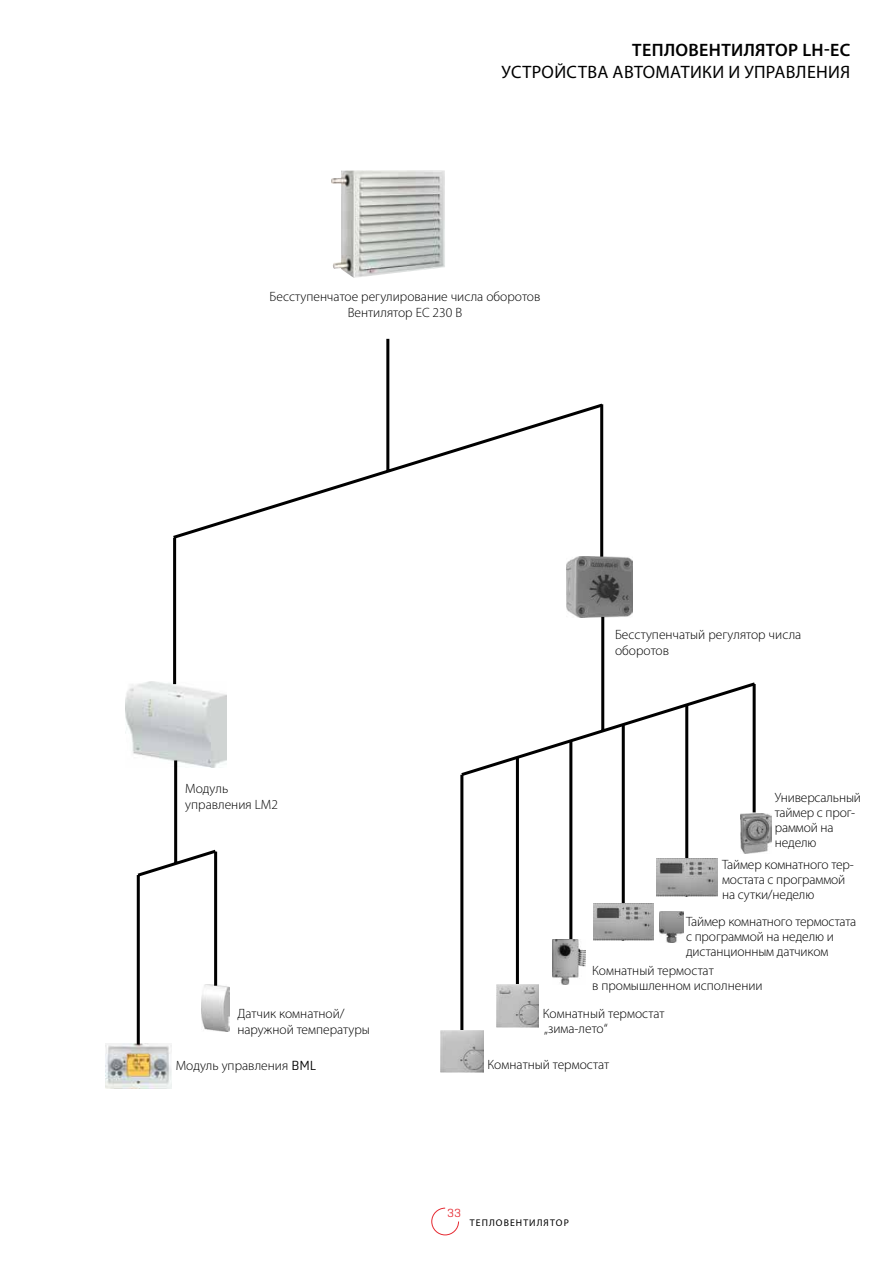
<style>
.page{position:relative;width:893px;height:1263px;background:#fff}
.page>*{position:absolute;margin:0;border:0;box-sizing:border-box;transform-origin:0 0}
.t1{font:18px "Myriad Pro";letter-spacing:.02em;color:#000}
.t2{font:600 18px "Myriad Pro";letter-spacing:.02em;color:#000}
.t3{font:300 13.5px/15px "Myriad Pro";color:#000}
.t4{font:300 12px "Center";color:#e62a32}
.t5{font:9.75px "Myriad Pro";letter-spacing:.11em;color:#000}
.s1{font-family:"Center"}
</style>
<div class="page">
<hr style="left:0;top:0;width:1px;height:1263px;background:#dadada">
<svg style="left:431px;top:1207px;width:28px;height:29px"></svg>
<img style="left:331px;top:170px;width:113px;height:108px">
<svg style="left:176px;top:338px;width:282px;height:197px"></svg>
<svg style="left:458px;top:403px;width:297px;height:375px"></svg>
<img style="left:125px;top:684px;width:102px;height:80px">
<svg style="left:134px;top:535px;width:85px;height:344px"></svg>
<img style="left:106px;top:1044px;width:65px;height:44px">
<hr style="left:137px;top:875px;width:3px;height:169px;background:#000">
<img style="left:202px;top:984px;width:28px;height:47px">
<hr style="left:214px;top:851px;width:3px;height:135px;background:#000">
<hr style="left:460px;top:775px;width:3px;height:256px;background:#000">
<hr style="left:622px;top:725px;width:3px;height:184px;background:#000">
<hr style="left:685px;top:705px;width:3px;height:157px;background:#000">
<hr style="left:516px;top:758px;width:3px;height:235px;background:#000">
<hr style="left:569px;top:741px;width:3px;height:206px;background:#000">
<img style="left:657px;top:859px;width:60px;height:37px">
<img style="left:553px;top:940px;width:32px;height:44px">
<img style="left:660px;top:911px;width:23px;height:32px">
<img style="left:593px;top:903px;width:61px;height:38px">
<img style="left:496px;top:985px;width:43px;height:42px">
<img style="left:441px;top:1030px;width:42px;height:42px">
<hr style="left:753px;top:684px;width:3px;height:128px;background:#000">
<img style="left:740px;top:814px;width:31px;height:39px">
<h1 class="t2" style="left:632px;top:39px;width:219px">ТЕПЛОВЕНТИЛЯТОР LH-EC</h1>
<h1 class="t1" style="left:502px;top:60px;width:350px">УСТРОЙСТВА АВТОМАТИКИ И УПРАВЛЕНИЯ</h1>
<p class="t3" style="left:270px;top:288px;width:272px;line-height:16.2px;text-align:center">Бесступенчатое регулирование числа оборотов<br>Вентилятор EC 230 В</p>
<p class="t3" style="left:185px;top:780px;width:94px;line-height:16.2px">Модуль управления LM2</p>
<p class="t3" style="left:615px;top:626px;width:188px;line-height:16.2px">Бесступенчатый регулятор числа оборотов</p>
<p class="t3" style="left:775px;top:790px;width:88px">Универсальный таймер с прог&shy;раммой на неделю</p>
<p class="t3" style="left:722px;top:857px;width:133px">Таймер комнатного тер&shy;мостата с программой на сутки/неделю</p>
<p class="t3" style="left:237px;top:1006px;width:134px;line-height:16.2px">Датчик комнатной/ наружной температуры</p>
<p class="t3" style="left:176px;top:1058px;width:142px">Модуль управления <span class="s1">BML</span></p>
<p class="t3" style="left:686px;top:914px;width:172px">Таймер комнатного термостата с программой на неделю и дистанционным датчиком</p>
<p class="t3" style="left:592px;top:963px;width:172px">Комнатный термостат<br>в промышленном исполнении</p>
<p class="t3" style="left:543px;top:1006px;width:123px">Комнатный термостат „зима-лето“</p>
<p class="t3" style="left:487px;top:1057px;width:123px">Комнатный термостат</p>
<p class="t4" style="left:447px;top:1206px;width:16px">33</p>
<p class="t5" style="left:470px;top:1216px;width:100px">ТЕПЛОВЕНТИЛЯТОР</p>
</div>
